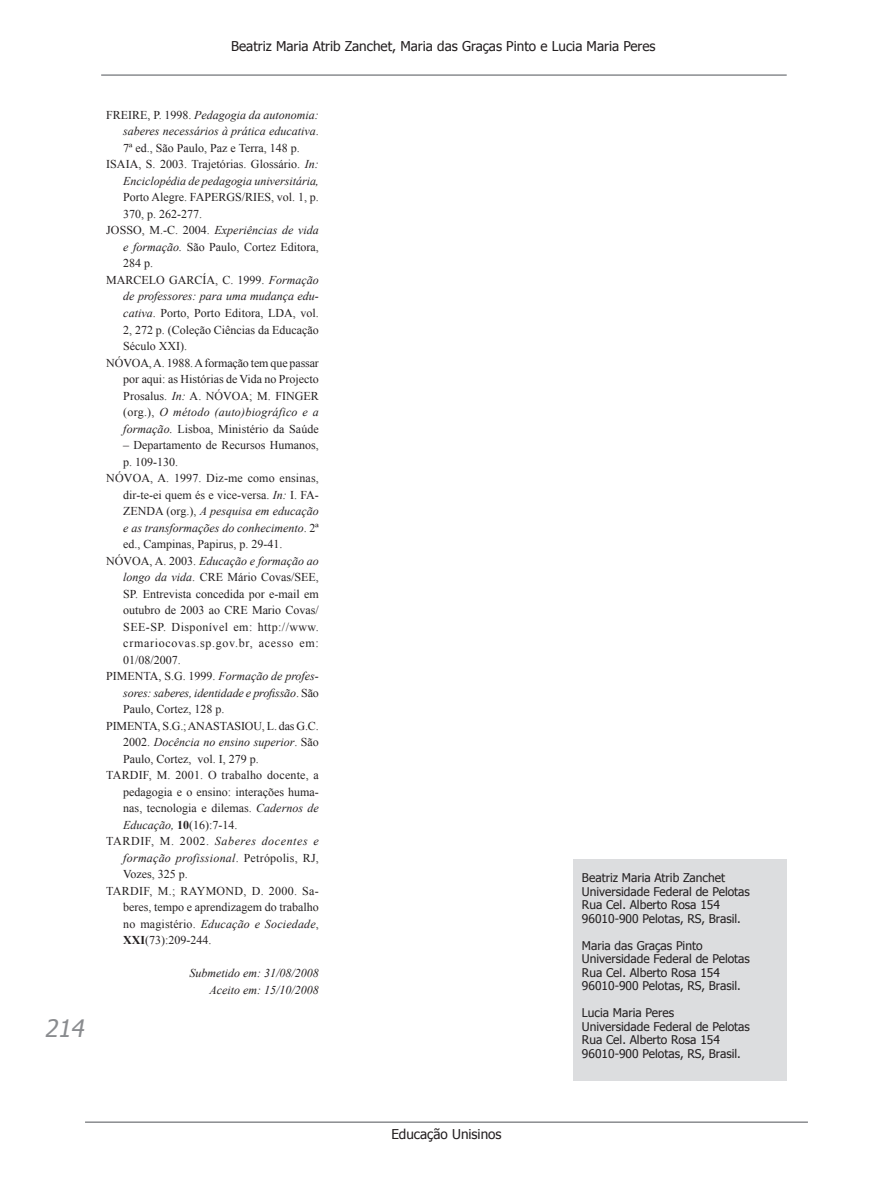
<style>
.page{position:relative;width:893px;height:1191px;background:#fff}
.page>*{position:absolute;margin:0;border:0;box-sizing:border-box;transform-origin:0 0}
.t1{font:italic 24px "Tahoma";color:#8a8c8f}
.t2{font:13.5px "Tahoma";color:#231f20}
.REFERENCIAS{font:12px/16.5px "Times New Roman";color:#231f20;text-align:justify}
.AUTOR_ENTIDADE_QUAD{font:12px "Tahoma";color:#231f20}
.REFERENCIAS-2{font:italic 12px/16.5px "Times New Roman";color:#231f20;text-align:justify}
.s1{font-style:normal}
.s2{font-style:italic}
.s3{font-weight:700}
</style>
<div class="page">
<hr style="left:85px;top:1121px;width:723px;height:2px;background:#8a8c8f">
<hr style="left:101px;top:74px;width:686px;height:2px;background:#8a8c8f">
<div style="left:573px;top:859px;width:214px;height:221px;background:#dcdddf"></div>
<p class="t2" style="left:231px;top:37px;width:426px">Beatriz Maria Atrib Zanchet, Maria das Graças Pinto e Lucia Maria Peres</p>
<h1 class="t1" style="left:44px;top:1012px;width:46px">214</h1>
<p class="REFERENCIAS-2" style="left:123px;top:106px;width:197px;text-indent:-17px"><span class="s1">FREIRE, P. 1998.</span> Pedagogia da autonomia: saberes necessários à prática educativa<span class="s1">.<br>7ª ed., São Paulo, Paz e Terra, 148 p.</span></p>
<p class="REFERENCIAS" style="left:123px;top:156px;width:197px;text-indent:-17px">ISAIA, S. 2003. Trajetórias. Glossário. <span class="s2">In:<br>Enciclopédia de pedagogia universitária, </span>Porto Alegre. FAPERGS/RIES, vol. 1, p.<br>370, p. 262-277.</p>
<p class="REFERENCIAS" style="left:123px;top:222px;width:197px;text-indent:-17px">JOSSO, M.-C. 2004. <span class="s2">Experiências de vida e formação.</span> São Paulo, Cortez Editora, 284 p.</p>
<p class="REFERENCIAS" style="left:123px;top:271px;width:197px;text-indent:-17px">MARCELO GARCÍA, C. 1999. <span class="s2">Formação de professores: para uma mudança edu&shy;cativa</span>. Porto, Porto Editora, LDA, vol.<br>2, 272 p. (Coleção Ciências da Educação Século XXI).</p>
<p class="REFERENCIAS" style="left:123px;top:354px;width:197px;text-indent:-17px">NÓVOA, A. 1988. A formação tem que passar por aqui: as Histórias de Vida no Projecto Prosalus. <span class="s2">In:</span> A. NÓVOA; M. FINGER (org.), <span class="s2">O método (auto)biográfico e a formação.</span> Lisboa, Ministério da Saúde</p>
<p class="REFERENCIAS" style="left:123px;top:436px;width:197px">– Departamento de Recursos Humanos, p. 109-130.</p>
<p class="REFERENCIAS" style="left:123px;top:469px;width:197px;text-indent:-17px">NÓVOA, A. 1997. Diz-me como ensinas, dir-te-ei quem és e vice-versa. <span class="s2">In:</span> I. FA-ZENDA (org.), <span class="s2">A pesquisa em educação e as transformações do conhecimento</span>. 2ª ed., Campinas, Papirus, p. 29-41.</p>
<p class="REFERENCIAS" style="left:123px;top:552px;width:197px;text-indent:-17px">NÓVOA, A. 2003. <span class="s2">Educação e formação ao longo da vida</span>. CRE Mário Covas/SEE, SP. Entrevista concedida por e-mail em outubro de 2003 ao CRE Mario Covas/ SEE-SP. Disponível em: http://www. crmariocovas.sp.gov.br, acesso em:<br>01/08/2007.</p>
<p class="REFERENCIAS-2" style="left:123px;top:667px;width:197px;text-indent:-17px"><span class="s1">PIMENTA, S.G. 1999.</span> Formação de profes&shy;sores: saberes, identidade e profissão<span class="s1">. São Paulo, Cortez, 128 p.</span></p>
<p class="REFERENCIAS" style="left:123px;top:717px;width:197px;text-indent:-17px">PIMENTA, S.G.; ANASTASIOU, L. das G.C.<br>2002. <span class="s2">Docência no ensino superior</span>. São Paulo, Cortez, vol. I, 279 p.</p>
<p class="REFERENCIAS" style="left:123px;top:766px;width:197px;text-indent:-17px">TARDIF, M. 2001. O trabalho docente, a pedagogia e o ensino: interações huma&shy;nas, tecnologia e dilemas. <span class="s2">Cadernos de Educação,</span> <span class="s3">10</span>(16):7-14.</p>
<p class="REFERENCIAS" style="left:123px;top:832px;width:197px;text-indent:-17px">TARDIF, M. 2002. <span class="s2">Saberes docentes e formação profissional</span>. Petrópolis, RJ, Vozes, 325 p.</p>
<p class="REFERENCIAS" style="left:123px;top:882px;width:197px;text-indent:-17px">TARDIF, M.; RAYMOND, D. 2000. Sa&shy;beres, tempo e aprendizagem do trabalho no magistério. <span class="s2">Educação e Sociedade</span>, <span class="s3">XXI</span>(73):209-244.</p>
<p class="REFERENCIAS-2" style="left:190px;top:964px;width:131px">Submetido em: 31/08/2008</p>
<p class="REFERENCIAS-2" style="left:210px;top:981px;width:111px">Aceito em: 15/10/2008</p>
<p class="AUTOR_ENTIDADE_QUAD" style="left:582px;top:869px;width:145px">Beatriz Maria Atrib Zanchet</p>
<p class="AUTOR_ENTIDADE_QUAD" style="left:582px;top:883px;width:169px">Universidade Federal de Pelotas</p>
<p class="AUTOR_ENTIDADE_QUAD" style="left:582px;top:896px;width:140px">Rua Cel. Alberto Rosa 154</p>
<p class="AUTOR_ENTIDADE_QUAD" style="left:582px;top:910px;width:160px">96010-900 Pelotas, RS, Brasil.</p>
<p class="AUTOR_ENTIDADE_QUAD" style="left:582px;top:937px;width:122px">Maria das Graças Pinto</p>
<p class="AUTOR_ENTIDADE_QUAD" style="left:582px;top:950px;width:169px">Universidade Federal de Pelotas</p>
<p class="AUTOR_ENTIDADE_QUAD" style="left:582px;top:964px;width:140px">Rua Cel. Alberto Rosa 154</p>
<p class="AUTOR_ENTIDADE_QUAD" style="left:582px;top:977px;width:160px">96010-900 Pelotas, RS, Brasil.</p>
<p class="AUTOR_ENTIDADE_QUAD" style="left:582px;top:1004px;width:94px">Lucia Maria Peres</p>
<p class="AUTOR_ENTIDADE_QUAD" style="left:582px;top:1018px;width:169px">Universidade Federal de Pelotas</p>
<p class="AUTOR_ENTIDADE_QUAD" style="left:582px;top:1031px;width:140px">Rua Cel. Alberto Rosa 154</p>
<p class="AUTOR_ENTIDADE_QUAD" style="left:582px;top:1045px;width:160px">96010-900 Pelotas, RS, Brasil.</p>
<p class="t2" style="left:391px;top:1124px;width:112px">Educação Unisinos</p>
</div>
